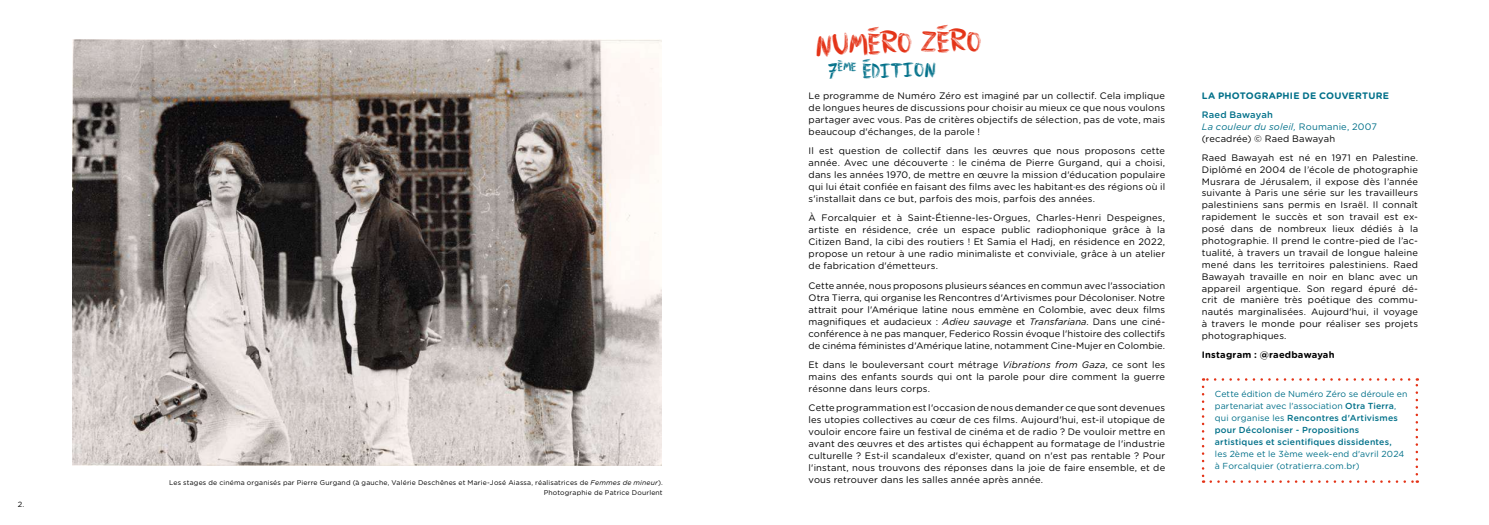
<style>
.page{position:relative;width:1489px;height:525px;background:#fff}
.page>*{position:absolute;margin:0;border:0;box-sizing:border-box;transform-origin:0 0}
.t1{font:34.25px "PLUMEBIS PLUMEBIS";color:#e43317}
.t2{font:24.12px "PLUMEBIS PLUMEBIS";color:#007089}
.t3{font:9.38px/12px "Gotham Rounded";letter-spacing:.02em;color:#000;text-align:justify}
.t4{font:700 9.38px "Gotham Rounded";letter-spacing:.025em;color:#007089}
.t5{font:700 9.38px "Gotham Rounded";letter-spacing:.02em;color:#000}
.t6{font:500 8.75px/12px "Gotham Rounded";letter-spacing:.025em;color:#007089}
.t7{font:8.75px/12px "Gotham Rounded";letter-spacing:.02em;color:#007089}
.t8{font:7.5px "Gotham Rounded";color:#000}
.t9{font:6.88px "Gotham Rounded";letter-spacing:.025em;color:#000}
.s1{font-style:italic}
.s2{font-weight:500;color:#007089}
.s3{font-style:italic;color:#007089}
.s4{color:#007089}
.s5{font-weight:400}
</style>
<div class="page">
<svg style="left:1201px;top:386px;width:3px;height:96px"></svg>
<svg style="left:1210px;top:480px;width:207px;height:2px"></svg>
<svg style="left:1415px;top:378px;width:2px;height:96px"></svg>
<svg style="left:1202px;top:378px;width:206px;height:2px"></svg>
<img style="left:72px;top:39px;width:589px;height:426px">
<p class="t8" style="left:18px;top:499px;width:8px">2.</p>
<h1 class="t1" style="left:815px;top:27px;width:167px;rotate:-1deg">Numéro Zéro</h1>
<h2 class="t2" style="left:862px;top:58px;width:75px;rotate:-1deg">édition</h2>
<p class="t3" style="left:808px;top:89px;width:358px">Le programme de Numéro Zéro est imaginé par un collectif. Cela implique de longues heures de discussions pour choisir au mieux ce que nous voulons partager avec vous. Pas de critères objectifs de sélection, pas de vote, mais beaucoup d'échanges, de la parole !</p>
<p class="t3" style="left:808px;top:144px;width:358px">Il est question de collectif dans les œuvres que nous proposons cette année. Avec une découverte : le cinéma de Pierre Gurgand, qui a choisi, dans les années 1970, de mettre en œuvre la mission d'éducation populaire qui lui était confiée en faisant des films avec les habitant·es des régions où il s'installait dans ce but, parfois des mois, parfois des années.</p>
<p class="t3" style="left:808px;top:211px;width:358px">À Forcalquier et à Saint-Étienne-les-Orgues, Charles-Henri Despeignes, artiste en résidence, crée un espace public radiophonique grâce à la Citizen Band, la cibi des routiers ! Et Samia el Hadj, en résidence en 2022, propose un retour à une radio minimaliste et conviviale, grâce à un atelier de fabrication d'émetteurs.</p>
<p class="t3" style="left:808px;top:278px;width:358px">Cette année, nous proposons plusieurs séances en commun avec l'association Otra Tierra, qui organise les Rencontres d'Artivismes pour Décoloniser. Notre attrait pour l'Amérique latine nous emmène en Colombie, avec deux films magnifiques et audacieux : <span class="s1">Adieu sauvage</span> et <span class="s1">Transfariana</span>. Dans une ciné&shy;conférence à ne pas manquer, Federico Rossin évoque l'histoire des collectifs de cinéma féministes d'Amérique latine, notamment Cine-Mujer en Colombie.</p>
<p class="t3" style="left:808px;top:358px;width:358px">Et dans le bouleversant court métrage <span class="s1">Vibrations from Gaza</span>, ce sont les mains des enfants sourds qui ont la parole pour dire comment la guerre résonne dans leurs corps.</p>
<p class="t3" style="left:808px;top:401px;width:358px">Cette programmation est l'occasion de nous demander ce que sont devenues les utopies collectives au cœur de ces films. Aujourd'hui, est-il utopique de vouloir encore faire un festival de cinéma et de radio ? De vouloir mettre en avant des œuvres et des artistes qui échappent au formatage de l'industrie culturelle ? Est-il scandaleux d'exister, quand on n'est pas rentable ? Pour l'instant, nous trouvons des réponses dans la joie de faire ensemble, et de</p>
<p class="t9" style="left:169px;top:477px;width:495px">Les stages de cinéma organisés par Pierre Gurgand (à gauche, Valérie Deschênes et Marie-José Aiassa, réalisatrices de <span class="s1">Femmes de mineur</span>).</p>
<p class="t3" style="left:808px;top:473px;width:236px">vous retrouver dans les salles année après année.</p>
<p class="t9" style="left:543px;top:487px;width:120px">Photographie de Patrice Dourlent</p>
<p class="t4" style="left:1201px;top:89px;width:189px">LA PHOTOGRAPHIE DE COUVERTURE</p>
<p class="t3" style="left:1201px;top:108px;width:177px;text-align:left"><span class="s2">Raed Bawayah<br></span><span class="s3">La couleur du soleil,</span> <span class="s4">Roumanie, 2007 </span>(recadrée) © Raed Bawayah</p>
<p class="t3" style="left:1201px;top:151px;width:218px">Raed Bawayah est né en 1971 en Palestine.<br>Diplômé en 2004 de l’école de photographie Musrara de Jérusalem, il expose dès l’année suivante à Paris une série sur les travailleurs palestiniens sans permis en Israël. Il connaît rapidement le succès et son travail est ex&shy;posé dans de nombreux lieux dédiés à la photographie. Il prend le contre-pied de l’ac&shy;tualité, à travers un travail de longue haleine mené dans les territoires palestiniens. Raed Bawayah travaille en noir en blanc avec un appareil argentique. Son regard épuré dé&shy;crit de manière très poétique des commu&shy;nautés marginalisées. Aujourd'hui, il voyage à travers le monde pour réaliser ses projets photographiques.</p>
<p class="t5" style="left:1201px;top:348px;width:134px">Instagram : @raedbawayah</p>
<p class="t6" style="left:1214px;top:387px;width:194px"><span class="s5">Cette édition de Numéro Zéro se déroule en partenariat avec l'association</span> Otra Tierra<span class="s5">, qui organise les</span> Rencontres d'Artivismes pour Décoloniser - Propositions artistiques et scientifiques dissidentes,</p>
<p class="t7" style="left:1214px;top:447px;width:191px">les 2ème et le 3ème week-end d'avril 2024 à Forcalquier (otratierra.com.br)</p>
</div>
